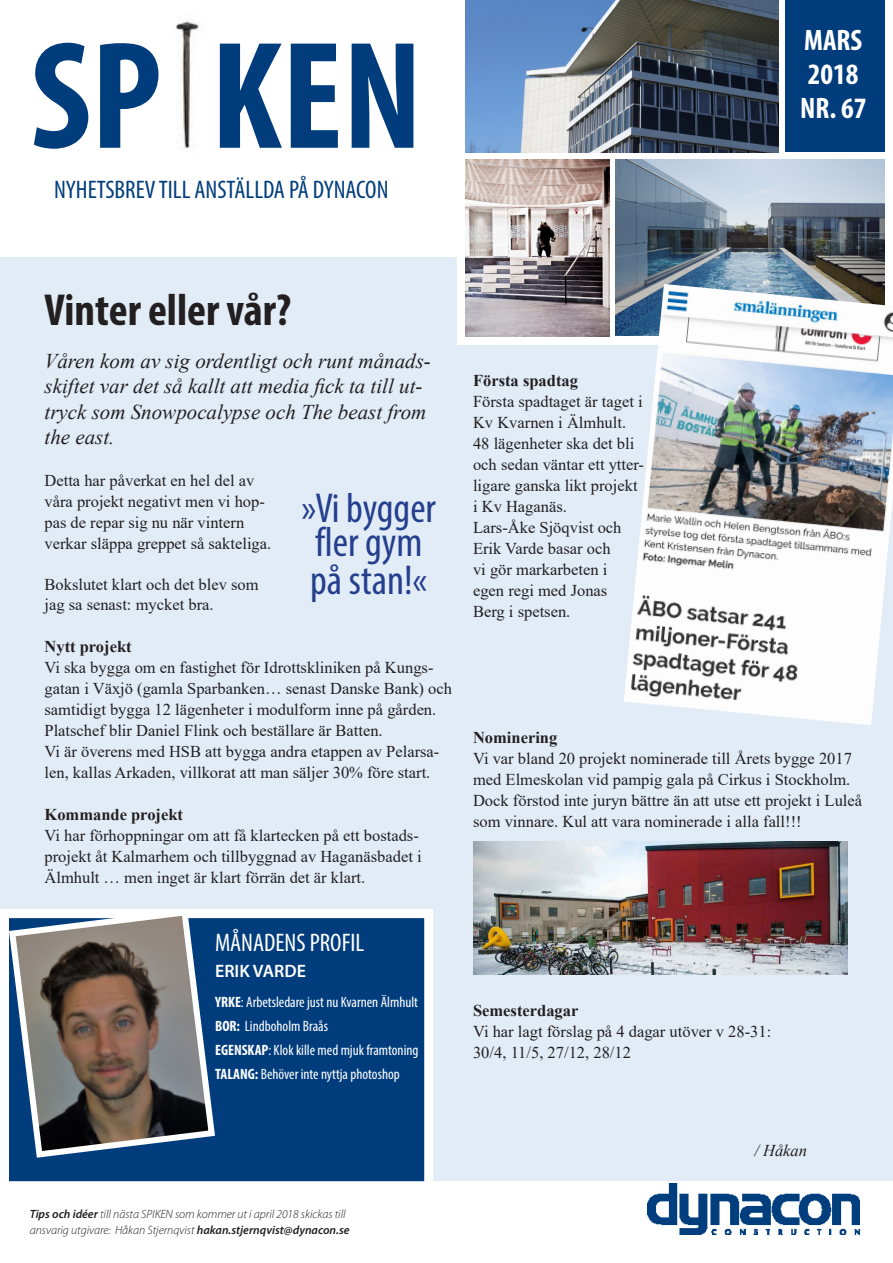
<style>
.page{position:relative;width:893px;height:1263px;background:#fff}
.page>*{position:absolute;margin:0;border:0;box-sizing:border-box;transform-origin:0 0}
.t1{font:700 condensed 154.5px "Myriad Pro";color:#013d7d}
.t2{font:700 condensed 45px "Myriad Pro";color:#231f20}
.t3{font:condensed 42px "Myriad Pro";color:#253f8e}
.t4{font:700 condensed 29.7px/34.2px "Myriad Pro";color:#fff}
.t5{font:condensed 25.5px "Myriad Pro";color:#013d7d}
.t6{font:condensed 25.5px "Myriad Pro";color:#fff}
.t7{font:italic 21px/25.2px "Times New Roman";color:#231f20}
.t8{font:600 18px "Myriad Pro";color:#fff}
.t9{font:16.5px/21px "Times New Roman";color:#231f20}
.t10{font:700 16.5px "Times New Roman";color:#231f20}
.t11{font:italic 16.5px "Times New Roman";color:#231f20}
.t12{font:condensed 15px "Myriad Pro";color:#fff}
.t13{font:12.6px "Times New Roman";color:#231f20}
.t14{font:italic 300 12px/16.5px "Myriad Pro";color:#231f20}
.s1{font-weight:700}
.s2{font-weight:600}
</style>
<div class="page">
<div style="left:1px;top:257px;width:892px;height:924px;background:#e1ecf7"></div>
<div style="left:4px;top:914px;width:425px;height:272px;background:#013d7d"></div>
<div style="left:0;top:909px;width:433px;height:281px;border:9px solid #fff"></div>
<img style="left:176px;top:21px;width:23px;height:128px">
<img style="left:648px;top:1183px;width:211px;height:51px">
<div style="left:458px;top:0;width:435px;height:344px;background:#fff"></div>
<img style="left:465px;top:0;width:313px;height:152px">
<img style="left:465px;top:160px;width:144px;height:176px">
<div style="left:785px;top:0;width:99px;height:152px;background:#013d7d"></div>
<img style="left:616px;top:159px;width:268px;height:177px">
<img style="left:473px;top:841px;width:374px;height:133px">
<img style="left:624px;top:284px;width:269px;height:441px">
<svg style="left:6px;top:909px;width:212px;height:252px"></svg>
<p class="t1" style="left:30px;top:0;width:394px">SP KEN</p>
<p class="t5" style="left:54px;top:174px;width:336px">NYHETSBREV TILL ANSTÄLLDA PÅ DYNACON</p>
<p class="t4" style="left:804px;top:22px;width:60px">MARS<br>2018</p>
<p class="t4" style="left:800px;top:90px;width:68px">NR. 67</p>
<p class="t13" style="left:9px;top:914px;width:5px">.</p>
<p class="t2" style="left:45px;top:282px;width:248px">Vinter eller vår?</p>
<p class="t7" style="left:45px;top:348px;width:388px">Våren kom av sig ordentligt och runt månads&shy;skiftet var det så kallt att media fick ta till ut&shy;tryck som Snowpocalypse och The beast from the east.</p>
<p class="t9" style="left:45px;top:469px;width:228px">Detta har påverkat en hel del av våra projekt negativt men vi hop&shy;pas de repar sig nu när vintern verkar släppa greppet så sakteliga.</p>
<p class="t9" style="left:45px;top:574px;width:216px;line-height:19.8px">Bokslutet klart och det blev som jag sa senast: mycket bra.</p>
<p class="t10" style="left:45px;top:635px;width:89px">Nytt projekt</p>
<p class="t9" style="left:45px;top:656px;width:409px">Vi ska bygga om en fastighet för Idrottskliniken på Kungs&shy;gatan i Växjö (gamla Sparbanken… senast Danske Bank) och samtidigt bygga 12 lägenheter i modulform inne på gården.</p>
<p class="t9" style="left:45px;top:719px;width:340px">Platschef blir Daniel Flink och beställare är Batten.</p>
<p class="t9" style="left:45px;top:740px;width:396px">Vi är överens med HSB att bygga andra etappen av Pelarsa&shy;len, kallas Arkaden, villkorat att man säljer 30% före start.</p>
<p class="t10" style="left:45px;top:803px;width:140px">Kommande projekt</p>
<p class="t9" style="left:45px;top:824px;width:379px">Vi har förhoppningar om att få klartecken på ett bostads&shy;projekt åt Kalmarhem och tillbyggnad av Haganäsbadet i<br>Älmhult … men inget är klart förrän det är klart.</p>
<p class="t3" style="left:302px;top:483px;width:136px">»Vi bygger</p>
<p class="t3" style="left:315px;top:517px;width:109px">fler gym</p>
<p class="t3" style="left:310px;top:555px;width:119px">på stan!«</p>
<p class="t6" style="left:215px;top:927px;width:151px">MÅNADENS PROFIL</p>
<p class="t8" style="left:215px;top:959px;width:92px">ERIK VARDE</p>
<p class="t12" style="left:215px;top:993px;width:204px"><span class="s1">YRKE</span>: Arbetsledare just nu Kvarnen Älmhult</p>
<p class="t12" style="left:215px;top:1017px;width:114px"><span class="s1">BOR:</span> Lindboholm Braås</p>
<p class="t12" style="left:215px;top:1041px;width:205px"><span class="s1">EGENSKAP</span>: Klok kille med mjuk framtoning</p>
<p class="t12" style="left:215px;top:1065px;width:186px"><span class="s1">TALANG:</span> Behöver inte nyttja photoshop</p>
<p class="t9" style="left:473px;top:369px;width:171px"><span class="s1">Första spadtag<br></span>Första spadtaget är taget i</p>
<p class="t9" style="left:473px;top:411px;width:155px">Kv Kvarnen i Älmhult.</p>
<p class="t9" style="left:473px;top:432px;width:163px">48 lägenheter ska det bli</p>
<p class="t9" style="left:473px;top:453px;width:173px">och sedan väntar ett ytter-</p>
<p class="t9" style="left:473px;top:474px;width:166px">ligare ganska likt projekt</p>
<p class="t9" style="left:473px;top:495px;width:95px">i Kv Haganäs.</p>
<p class="t9" style="left:473px;top:516px;width:150px">Lars-Åke Sjöqvist och</p>
<p class="t9" style="left:473px;top:537px;width:139px">Erik Varde basar och</p>
<p class="t9" style="left:473px;top:558px;width:136px">vi gör markarbeten i</p>
<p class="t9" style="left:473px;top:579px;width:136px">egen regi med Jonas</p>
<p class="t9" style="left:473px;top:600px;width:99px">Berg i spetsen.</p>
<p class="t10" style="left:473px;top:725px;width:86px">Nominering</p>
<p class="t9" style="left:473px;top:747px;width:380px">Vi var bland 20 projekt nominerade till Årets bygge 2017 med Elmeskolan vid pampig gala på Cirkus i Stockholm.</p>
<p class="t9" style="left:473px;top:789px;width:391px">Dock förstod inte juryn bättre än att utse ett projekt i Luleå som vinnare. Kul att vara nominerade i alla fall!!!</p>
<p class="t10" style="left:473px;top:998px;width:107px">Semesterdagar</p>
<p class="t9" style="left:473px;top:1020px;width:300px">Vi har lagt förslag på 4 dagar utöver v 28-31:</p>
<p class="t9" style="left:473px;top:1041px;width:159px">30/4, 11/5, 27/12, 28/12</p>
<p class="t14" style="left:30px;top:1205px;width:321px"><span class="s2">Tips och idéer</span> till nästa SPIKEN som kommer ut i april 2018 skickas till ansvarig utgivare: Håkan Stjernqvist <span class="s2">hakan.stjernqvist@dynacon.se</span></p>
<p class="t11" style="left:754px;top:1139px;width:54px">/ Håkan</p>
</div>
